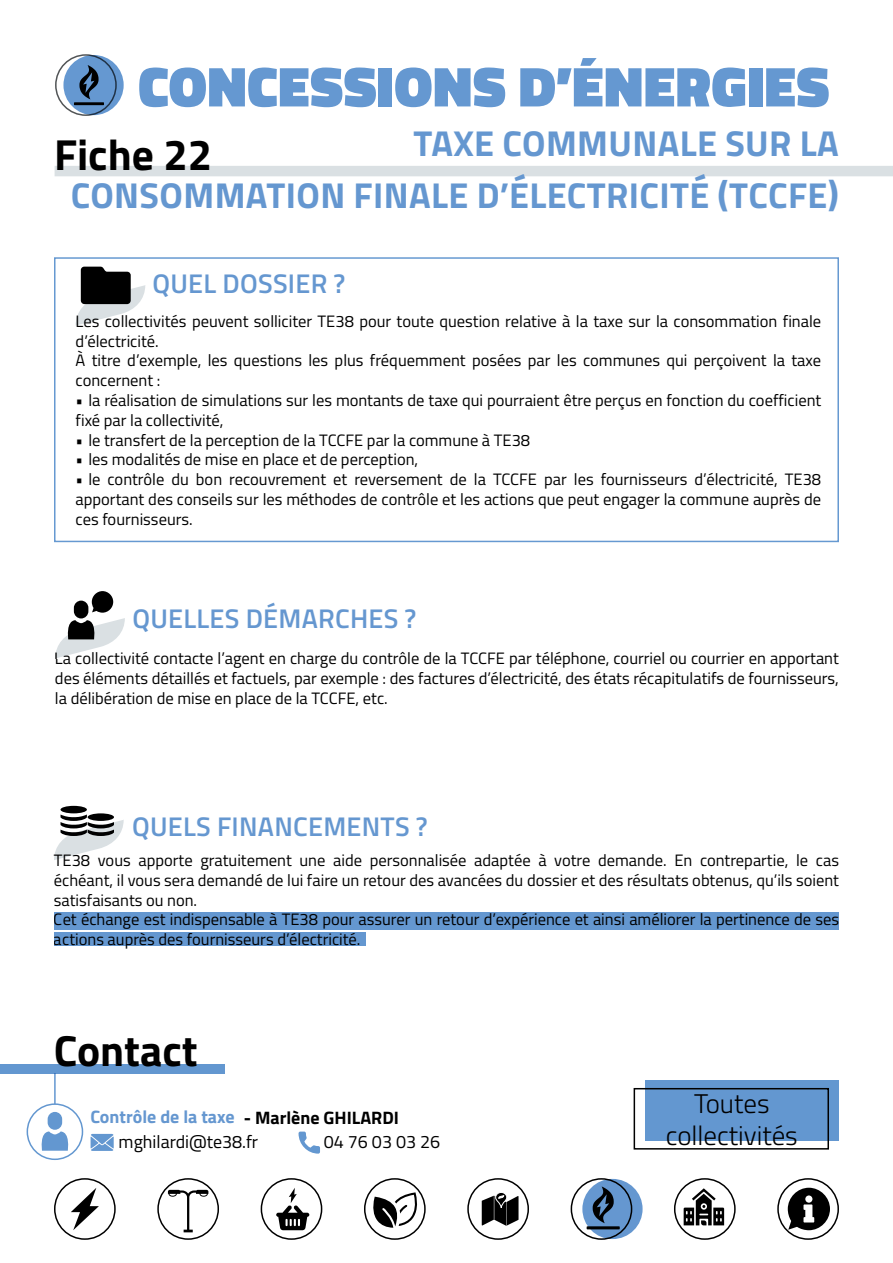
<style>
.page{position:relative;width:893px;height:1263px;background:#fff}
.page>*{position:absolute;margin:0;border:0;box-sizing:border-box;transform-origin:0 0}
.t1{font:900 57px "Titillium";letter-spacing:.01em;color:#6598d1}
.t2{font:700 43.5px "Titillium";color:#000}
.t3{font:700 36px/52.1px "Titillium";letter-spacing:.01em;color:#6597d0;text-align:right}
.t4{font:600 27px "Titillium";letter-spacing:.01em;color:#6597d0}
.t5{font:300 27px/32.4px "Titillium";color:#000;text-align:center}
.t6{font:18px/24.5px "Titillium";color:#000}
.t7{font:16.5px/19.8px "Titillium";color:#000}
.s1{font-weight:700;color:#6597d0}
.s2{font-weight:700}
</style>
<div class="page">
<div style="left:55px;top:54px;width:62px;height:62px;border:2px solid #515456;border-radius:50%"></div>
<svg style="left:63px;top:55px;width:61px;height:60px;background:#6392c6"></svg>
<svg style="left:74px;top:65px;width:30px;height:40px"></svg>
<div style="left:55px;top:166px;width:838px;height:10px;background:#dae0e3"></div>
<div style="left:54px;top:1178px;width:62px;height:62px;border:2px solid #000;border-radius:50%"></div>
<svg style="left:158px;top:1179px;width:60px;height:60px"></svg>
<div style="left:157px;top:1178px;width:62px;height:62px;border:2px solid #000;border-radius:50%"></div>
<div style="left:261px;top:1178px;width:61px;height:62px;border:2px solid #000;border-radius:50%"></div>
<svg style="left:778px;top:1179px;width:60px;height:60px"></svg>
<div style="left:777px;top:1178px;width:62px;height:62px;border:2px solid #000;border-radius:50%"></div>
<div style="left:467px;top:1178px;width:62px;height:62px;border:2px solid #000;border-radius:50%"></div>
<svg style="left:675px;top:1179px;width:60px;height:60px"></svg>
<div style="left:674px;top:1178px;width:62px;height:62px;border:2px solid #000;border-radius:50%"></div>
<svg style="left:571px;top:1179px;width:61px;height:60px"></svg>
<div style="left:571px;top:1178px;width:61px;height:62px;border:2px solid #000;border-radius:50%"></div>
<div style="left:364px;top:1178px;width:62px;height:62px;border:2px solid #000;border-radius:50%"></div>
<svg style="left:71px;top:1188px;width:28px;height:42px"></svg>
<svg style="left:168px;top:1190px;width:40px;height:42px"></svg>
<svg style="left:684px;top:1188px;width:40px;height:37px"></svg>
<svg style="left:276px;top:1188px;width:33px;height:42px"></svg>
<svg style="left:788px;top:1188px;width:42px;height:42px"></svg>
<svg style="left:587px;top:1186px;width:5px;height:43px"></svg>
<svg style="left:372px;top:1192px;width:46px;height:36px"></svg>
<svg style="left:482px;top:1192px;width:36px;height:34px"></svg>
<svg style="left:582px;top:1179px;width:61px;height:60px;background:#547ba9"></svg>
<div style="left:54px;top:257px;width:785px;height:285px;border:2px solid #6699d1"></div>
<svg style="left:55px;top:591px;width:70px;height:67px"></svg>
<svg style="left:88px;top:813px;width:26px;height:8px"></svg>
<div style="left:61px;top:806px;width:26px;height:7px;background:#000;border-radius:50%"></div>
<svg style="left:54px;top:814px;width:70px;height:46px"></svg>
<div style="left:54px;top:912px;width:785px;height:18px;background:#6497d0"></div>
<div style="left:54px;top:932px;width:312px;height:14px;background:#6497d0"></div>
<svg style="left:76px;top:267px;width:69px;height:59px"></svg>
<hr style="left:54px;top:1073px;width:2px;height:72px;background:#6397d0">
<div style="left:27px;top:1104px;width:55px;height:55px;background:#fff;border-radius:50%"></div>
<div style="left:27px;top:1103px;width:56px;height:57px;border:2px solid #6397d0;border-radius:50%"></div>
<svg style="left:41px;top:1131px;width:28px;height:20px"></svg>
<div style="left:48px;top:1112px;width:14px;height:18px;background:#6397d0;border-radius:7px"></div>
<div style="left:0;top:1064px;width:225px;height:9px;background:#6397d0"></div>
<svg style="left:91px;top:1134px;width:23px;height:17px"></svg>
<svg style="left:299px;top:1131px;width:21px;height:22px"></svg>
<div style="left:634px;top:1088px;width:195px;height:61px;border:2px solid #000"></div>
<div style="left:645px;top:1080px;width:194px;height:60px;background:#6397d0"></div>
<h1 class="t1" style="left:138px;top:45px;width:693px">CONCESSIONS D’ÉNERGIES</h1>
<h2 class="t2" style="left:54px;top:121px;width:160px">Fiche 22</h2>
<h3 class="t3" style="left:71px;top:115px;width:770px">TAXE COMMUNALE SUR LA<br>CONSOMMATION FINALE D’ÉLECTRICITÉ (TCCFE)</h3>
<h3 class="t4" style="left:152px;top:263px;width:194px">QUEL DOSSIER ?</h3>
<p class="t7" style="left:76px;top:310px;width:747px">Les collectivités peuvent solliciter TE38 pour toute question relative à la taxe sur la consommation finale d’électricité.<br>À titre d’exemple, les questions les plus fréquemment posées par les communes qui perçoivent la taxe concernent :</p>
<p class="t7" style="left:76px;top:389px;width:747px">• la réalisation de simulations sur les montants de taxe qui pourraient être perçus en fonction du coefficient fixé par la collectivité,</p>
<p class="t7" style="left:76px;top:429px;width:456px">• le transfert de la perception de la TCCFE par la commune à TE38</p>
<p class="t7" style="left:76px;top:449px;width:344px">• les modalités de mise en place et de perception,</p>
<p class="t7" style="left:76px;top:469px;width:747px;text-align:justify">• le contrôle du bon recouvrement et reversement de la TCCFE par les fournisseurs d’électricité, TE38 apportant des conseils sur les méthodes de contrôle et les actions que peut engager la commune auprès de ces fournisseurs.</p>
<h3 class="t4" style="left:132px;top:598px;width:285px">QUELLES DÉMARCHES ?</h3>
<p class="t7" style="left:55px;top:648px;width:785px;text-align:justify">La collectivité contacte l’agent en charge du contrôle de la TCCFE par téléphone, courriel ou courrier en apportant des éléments détaillés et factuels, par exemple : des factures d’électricité, des états récapitulatifs de fournisseurs, la délibération de mise en place de la TCCFE, etc.</p>
<h3 class="t4" style="left:132px;top:806px;width:297px">QUELS FINANCEMENTS ?</h3>
<p class="t7" style="left:54px;top:849px;width:787px">TE38 vous apporte gratuitement une aide personnalisée adaptée à votre demande. En contrepartie, le cas échéant, il vous sera demandé de lui faire un retour des avancées du dossier et des résultats obtenus, qu’ils soient satisfaisants ou non.<br>Cet échange est indispensable à TE38 pour assurer un retour d’expérience et ainsi améliorer la pertinence de ses actions auprès des fournisseurs d’électricité.</p>
<h2 class="t2" style="left:54px;top:1017px;width:145px">Contact</h2>
<p class="t6" style="left:119px;top:1104px;width:282px;text-indent:-28px"><span class="s1">Contrôle de la taxe</span> <span class="s2">- Marlène GHILARDI </span>mghilardi@te38.fr</p>
<p class="t6" style="left:324px;top:1128px;width:118px">04 76 03 03 26</p>
<h3 class="t5" style="left:666px;top:1086px;width:134px">Toutes collectivités</h3>
</div>
